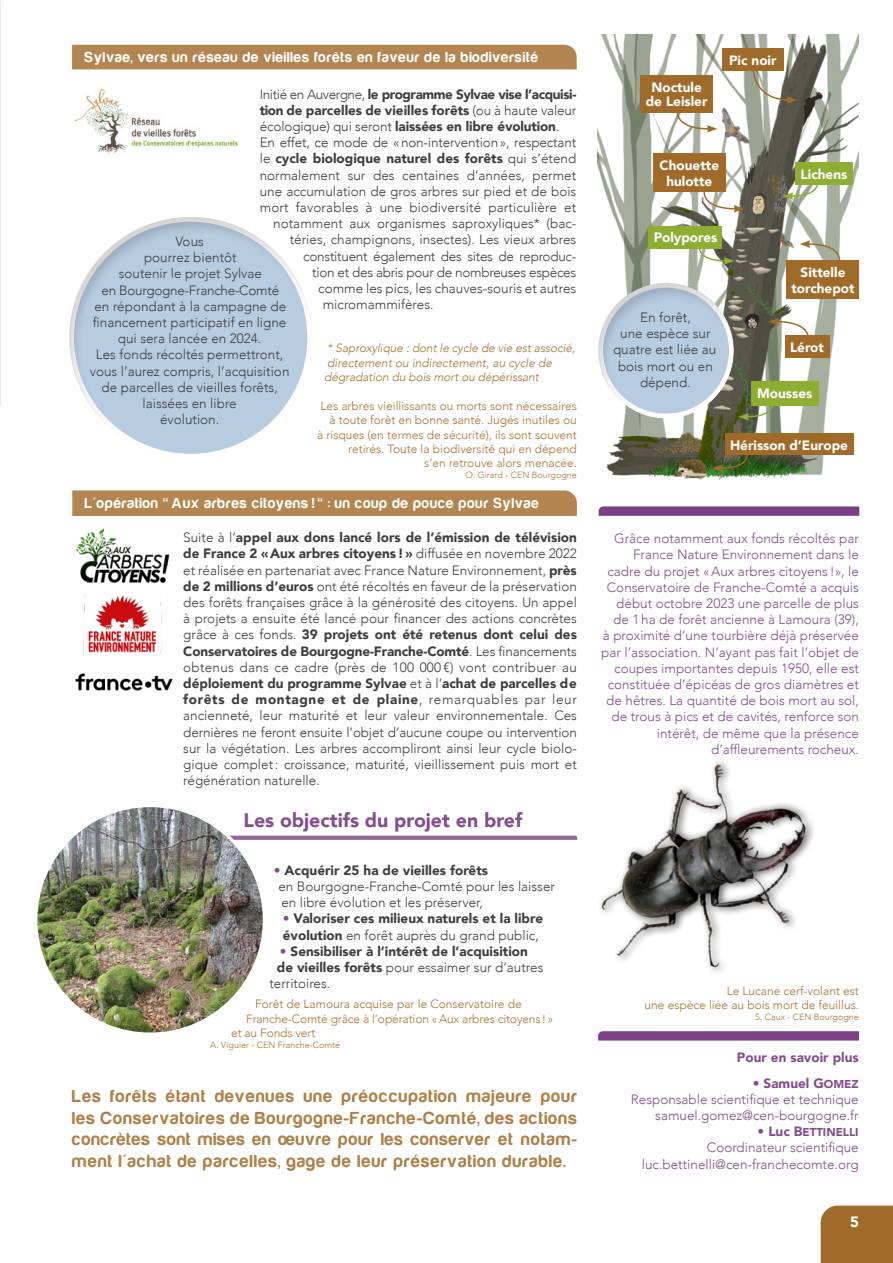
<style>
.page{position:relative;width:893px;height:1263px;background:#fff}
.page>*{position:absolute;margin:0;border:0;box-sizing:border-box;transform-origin:0 0}
.t1{font:900 19.5px "Avenir";color:#844e8d}
.t2{font:18px/21.6px "Harabara";letter-spacing:.07em;color:#af8047;text-align:justify}
.t3{font:15px "Harabara";letter-spacing:.06em;color:#fff}
.t4{font:900 15px "Avenir";color:#fff}
.t5{font:300 13.5px/16.2px "Avenir";color:#3e3e3f;text-align:center}
.t6{font:300 13.5px/16.2px "Avenir";color:#844e8d;text-align:right}
.t7{font:900 13.5px/16.2px "Avenir";color:#3e3e3f;text-align:justify}
.t8{font:900 13.5px/16.2px "Avenir";color:#fff;text-align:center}
.t9{font:300 13.5px "Avenir";letter-spacing:-.02em;color:#3e3e3f}
.t10{font:900 13.5px "Avenir";color:#844e8d}
.t11{font:300 12px/14.4px "Avenir";color:#a77436}
.t12{font:italic 300 12px/14.4px "Avenir";letter-spacing:-.01em;color:#a77436}
.t13{font:11.55px "Avenir Black SC850";color:#844e8d}
.t14{font:300 9px "Avenir";color:#a77436}
.s1{font-weight:300}
.s2{font-weight:900}
.s3{color:#844e8d}
.s4{font-family:"Avenir Black SC850";font-weight:400;font-size:11.55px}
.s5{font-family:"Avenir";font-weight:900;font-size:13.5px}
</style>
<div class="page">
<img style="left:600px;top:761px;width:214px;height:211px">
<img style="left:598px;top:34px;width:261px;height:446px">
<svg style="left:264px;top:836px;width:313px;height:4px"></svg>
<div style="left:821px;top:1205px;width:72px;height:58px;background:#a06a29"></div>
<img style="left:0;top:0;width:1px;height:405px">
<div style="left:72px;top:490px;width:505px;height:26px;background:#b38550"></div>
<div style="left:72px;top:45px;width:505px;height:24px;background:#b38550"></div>
<svg style="left:599px;top:506px;width:260px;height:10px;background:#844a8b"></svg>
<img style="left:38px;top:808px;width:226px;height:224px">
<svg style="left:598px;top:1031px;width:261px;height:9px;background:#7f4387"></svg>
<div style="left:598px;top:282px;width:138px;height:138px;background:#231f20;opacity:.2"></div>
<img style="left:74px;top:88px;width:164px;height:66px">
<div style="left:68px;top:217px;width:244px;height:243px;background:#231f20;opacity:.2"></div>
<img style="left:76px;top:528px;width:94px;height:56px">
<img style="left:83px;top:595px;width:79px;height:59px">
<img style="left:75px;top:673px;width:98px;height:18px">
<div style="left:640px;top:75px;width:73px;height:38px;background:#a06a29"></div>
<div style="left:725px;top:433px;width:129px;height:22px;background:#a06a29"></div>
<div style="left:648px;top:226px;width:74px;height:22px;background:#8eae31"></div>
<div style="left:751px;top:382px;width:67px;height:24px;background:#8eae31"></div>
<div style="left:796px;top:163px;width:57px;height:22px;background:#8eae31"></div>
<div style="left:722px;top:48px;width:62px;height:22px;background:#a06a29"></div>
<div style="left:653px;top:153px;width:72px;height:38px;background:#a06a29"></div>
<div style="left:786px;top:260px;width:73px;height:39px;background:#a06a29"></div>
<div style="left:785px;top:335px;width:44px;height:22px;background:#a06a29"></div>
<svg style="left:675px;top:110px;width:42px;height:23px"></svg>
<svg style="left:752px;top:69px;width:45px;height:35px"></svg>
<svg style="left:701px;top:190px;width:43px;height:23px"></svg>
<svg style="left:800px;top:240px;width:42px;height:20px"></svg>
<svg style="left:768px;top:318px;width:43px;height:23px"></svg>
<svg style="left:712px;top:452px;width:38px;height:20px"></svg>
<svg style="left:696px;top:245px;width:38px;height:20px"></svg>
<svg style="left:738px;top:400px;width:38px;height:21px"></svg>
<svg style="left:783px;top:180px;width:38px;height:20px"></svg>
<p class="t3" style="left:85px;top:49px;width:455px">Sylvae, vers un réseau de vieilles forêts en faveur de la biodiversité</p>
<p class="t7" style="left:260px;top:85px;width:318px"><span class="s1">Initié en Auvergne,</span> le programme Sylvae vise l’acquisi&shy;tion de parcelles de vieilles forêts <span class="s1">(ou à haute valeur écologique) qui seront</span> laissées en libre évolution<span class="s1">.</span></p>
<p class="t5" style="left:260px;top:135px;width:318px">En effet, ce mode de «non-intervention», respectant</p>
<p class="t7" style="left:260px;top:150px;width:318px"><span class="s1">le</span> cycle biologique naturel des forêts <span class="s1">qui s’étend</span></p>
<p class="t5" style="left:260px;top:167px;width:318px">normalement sur des centaines d’années, permet</p>
<p class="t5" style="left:260px;top:183px;width:318px">une accumulation de gros arbres sur pied et de bois</p>
<p class="t5" style="left:260px;top:199px;width:318px">mort favorables à une biodiversité particulière et</p>
<p class="t5" style="left:273px;top:216px;width:305px">notamment aux organismes saproxyliques* (bac-</p>
<p class="t5" style="left:290px;top:232px;width:288px">téries, champignons, insectes). Les vieux arbres</p>
<p class="t9" style="left:303px;top:248px;width:275px">constituent également des sites de reproduc-</p>
<p class="t9" style="left:312px;top:264px;width:265px">tion et des abris pour de nombreuses espèces</p>
<p class="t5" style="left:318px;top:280px;width:259px">comme les pics, les chauves-souris et autres</p>
<p class="t5" style="left:323px;top:297px;width:112px">micromammifères.</p>
<p class="t5" style="left:90px;top:233px;width:201px">Vous<br>pourrez bientôt<br>soutenir le projet Sylvae<br>en Bourgogne-Franche-Comté<br>en répondant à la campagne de financement participatif en ligne qui sera lancée en 2024.<br>Les fonds récoltés permettront, vous l’aurez compris, l’acquisition de parcelles de vieilles forêts, laissées en libre<br>évolution.</p>
<p class="t12" style="left:324px;top:341px;width:252px">* Saproxylique : dont le cycle de vie est associé, directement ou indirectement, au cycle de dégradation du bois mort ou dépérissant</p>
<p class="t11" style="left:320px;top:398px;width:258px">Les arbres vieillissants ou morts sont nécessaires</p>
<p class="t11" style="left:317px;top:413px;width:261px;text-align:right">à toute forêt en bonne santé. Jugés inutiles ou<br>à risques (en termes de sécurité), ils sont souvent retirés. Toute la biodiversité qui en dépend</p>
<p class="t11" style="left:424px;top:456px;width:154px">s’en retrouve alors menacée.</p>
<p class="t14" style="left:466px;top:470px;width:113px">O. Girard - CEN Bourgogne</p>
<p class="t3" style="left:85px;top:495px;width:456px">L'opération " Aux arbres citoyens ! " : un coup de pouce pour Sylvae</p>
<p class="t5" style="left:183px;top:529px;width:395px;text-align:justify">Suite à l’<span class="s2">appel aux dons lancé lors de l’émission de télévision de France 2 «Aux arbres citoyens !»</span> diffusée en novembre 2022 et réalisée en partenariat avec France Nature Environnement, <span class="s2">près de 2 millions d’euros</span> ont été récoltés en faveur de la préservation des forêts françaises grâce à la générosité des citoyens. Un appel à projets a ensuite été lancé pour financer des actions concrètes grâce à ces fonds. <span class="s2">39 projets ont été retenus dont celui des Conservatoires de Bourgogne-Franche-Comté</span>. Les financements obtenus dans ce cadre (près de 100 000 €) vont contribuer au <span class="s2">déploiement du programme Sylvae</span> et à l’<span class="s2">achat de parcelles de forêts de montagne et de plaine</span>, remarquables par leur ancienneté, leur maturité et leur valeur environnementale. Ces dernières ne feront ensuite l’objet d’aucune coupe ou intervention sur la végétation. Les arbres accompliront ainsi leur cycle biolo&shy;gique complet: croissance, maturité, vieillissement puis mort et régénération naturelle.</p>
<p class="t1" style="left:244px;top:804px;width:280px">Les objectifs du projet en bref</p>
<p class="t7" style="left:274px;top:862px;width:216px"><span class="s3">•</span> Acquérir 25 ha de vieilles forêts</p>
<p class="t5" style="left:278px;top:878px;width:278px">en Bourgogne-Franche-Comté pour les laisser</p>
<p class="t5" style="left:281px;top:894px;width:203px">en libre évolution et les préserver,</p>
<p class="t7" style="left:283px;top:910px;width:262px"><span class="s3">•</span> Valoriser ces milieux naturels et la libre</p>
<p class="t5" style="left:283px;top:927px;width:258px"><span class="s2">évolution</span> en forêt auprès du grand public,</p>
<p class="t7" style="left:280px;top:943px;width:250px"><span class="s3">•</span> Sensibiliser à l’intérêt de l’acquisition</p>
<p class="t5" style="left:269px;top:959px;width:276px;text-align:left;text-indent:8px"><span class="s2">de vieilles forêts</span> pour essaimer sur d’autres territoires.</p>
<p class="t11" style="left:246px;top:997px;width:309px;text-indent:9px">Forêt de Lamoura acquise par le Conservatoire de<br>Franche-Comté grâce à l’opération «Aux arbres citoyens!»</p>
<p class="t11" style="left:231px;top:1026px;width:86px">et au Fonds vert</p>
<p class="t14" style="left:210px;top:1039px;width:132px">A. Viguier - CEN Franche-Comté</p>
<p class="t2" style="left:72px;top:1085px;width:506px">Les forêts étant devenues une préoccupation majeure pour les Conservatoires de Bourgogne-Franche-Comté, des actions concrètes sont mises en oeuvre pour les conserver et notam&shy;ment l'achat de parcelles, gage de leur préservation durable.</p>
<p class="t8" style="left:646px;top:80px;width:63px;line-height:13.5px">Noctule de Leisler</p>
<p class="t8" style="left:729px;top:52px;width:49px">Pic noir</p>
<p class="t8" style="left:660px;top:157px;width:61px">Chouette hulotte</p>
<p class="t8" style="left:801px;top:166px;width:48px">Lichens</p>
<p class="t8" style="left:654px;top:228px;width:65px">Polypores</p>
<p class="t5" style="left:613px;top:309px;width:105px">En forêt,<br>une espèce sur quatre est liée au bois mort ou en dépend.</p>
<p class="t8" style="left:791px;top:264px;width:65px">Sittelle torchepot</p>
<p class="t8" style="left:790px;top:338px;width:35px">Lérot</p>
<p class="t8" style="left:757px;top:385px;width:57px">Mousses</p>
<p class="t8" style="left:730px;top:437px;width:119px">Hérisson d’Europe</p>
<p class="t6" style="left:601px;top:530px;width:259px">Grâce notamment aux fonds récoltés par France Nature Environnement dans le cadre du projet «Aux arbres citoyens !», le Conservatoire de Franche-Comté a acquis début octobre 2023 une parcelle de plus de 1ha de forêt ancienne à Lamoura (39),<br>à proximité d’une tourbière déjà préservée par l’association. N’ayant pas fait l’objet de coupes importantes depuis 1950, elle est constituée d’épicéas de gros diamètres et de hêtres. La quantité de bois mort au sol, de trous à pics et de cavités, renforce son intérêt, de même que la présence</p>
<p class="t6" style="left:711px;top:741px;width:149px">d’affleurements rocheux.</p>
<p class="t11" style="left:727px;top:983px;width:134px">Le Lucane cerf-volant est</p>
<p class="t11" style="left:645px;top:998px;width:216px">une espèce liée au bois mort de feuillus.</p>
<p class="t14" style="left:755px;top:1012px;width:105px">S. Caux - CEN Bourgogne</p>
<p class="t10" style="left:737px;top:1046px;width:123px">Pour en savoir plus</p>
<p class="t10" style="left:753px;top:1071px;width:107px">• Samuel G<span class="s4">OMEZ</span></p>
<p class="t6" style="left:631px;top:1091px;width:229px">Responsable scientifique et technique</p>
<p class="t6" style="left:655px;top:1107px;width:205px">samuel.gomez@cen-bourgogne.fr</p>
<p class="t13" style="left:758px;top:1122px;width:103px"><span class="s5">• Luc B</span>ETTINELLI</p>
<p class="t6" style="left:707px;top:1140px;width:153px">Coordinateur scientifique</p>
<p class="t6" style="left:642px;top:1156px;width:218px">luc.bettinelli@cen-franchecomte.org</p>
<p class="t4" style="left:850px;top:1209px;width:10px">5</p>
</div>
